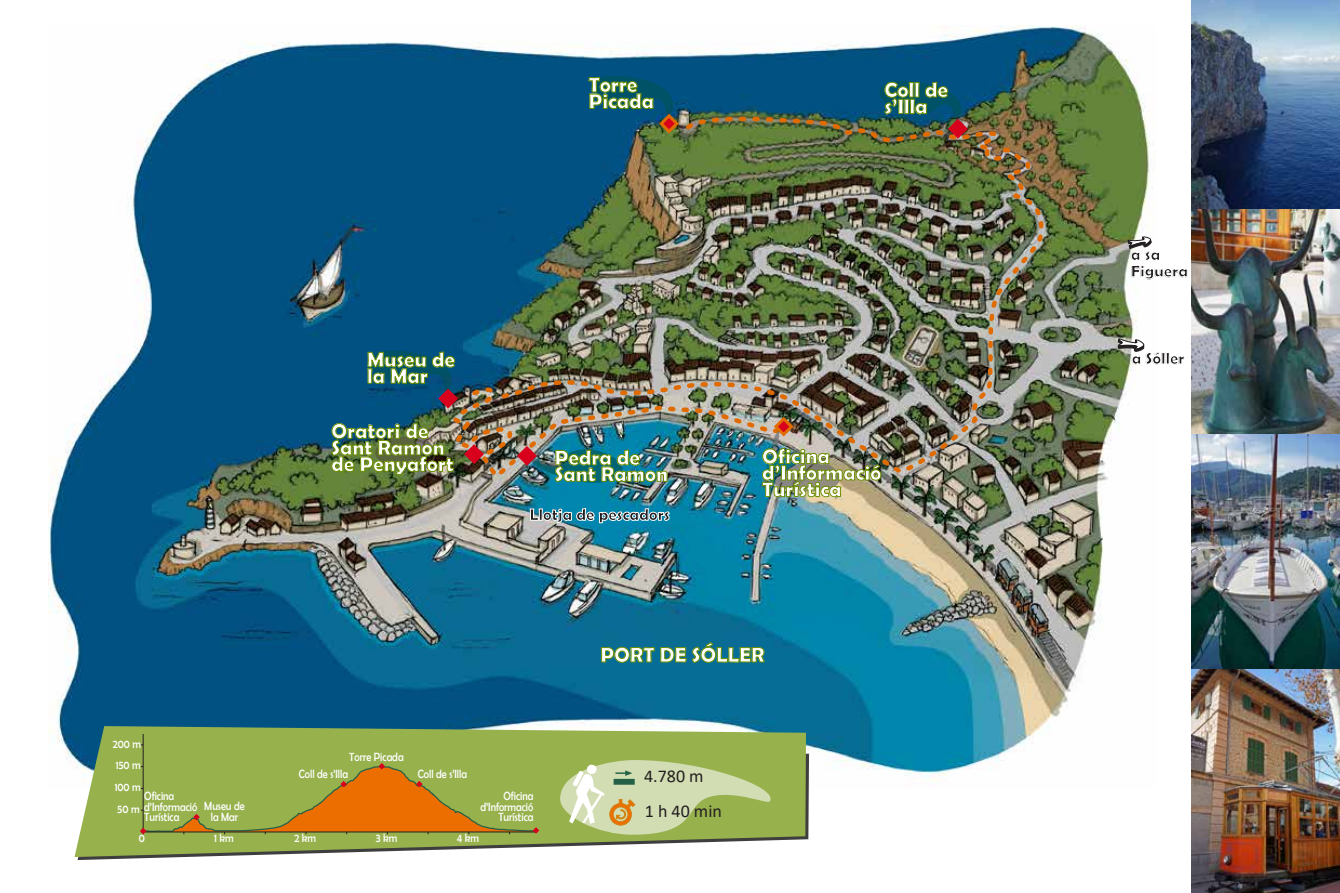
<style>
.page{position:relative;width:1340px;height:893px;background:#fff}
.page>*{position:absolute;margin:0;border:0;box-sizing:border-box;transform-origin:0 0}
.t1{font:700 21px/16.5px "Berlin Sans FB Demi";color:#fff}
.t2{font:18px "Calibri";color:#231f20}
.t3{font:700 16.5px/16.5px "Berlin Sans FB Demi";color:#231f20}
.t4{font:12px/10.5px "Berlin Sans FB";color:#fff;text-align:justify;scale:.85 1}
</style>
<div class="page">
<img style="left:49px;top:26px;width:1106px;height:755px">
<img style="left:1191px;top:0;width:148px;height:893px">
<svg style="left:78px;top:747px;width:731px;height:113px"></svg>
<svg style="left:75px;top:726px;width:731px;height:131px;fill:#97b14d"></svg>
<svg style="left:560px;top:760px;width:218px;height:75px;background:#bbc989"></svg>
<svg style="left:140px;top:733px;width:399px;height:101px;background:#a4a03d"></svg>
<img style="left:490px;top:115px;width:558px;height:359px">
<svg style="left:600px;top:625px;width:165px;height:41px;background:#136f83"></svg>
<img style="left:879px;top:72px;width:91px;height:73px">
<svg style="left:588px;top:76px;width:93px;height:60px;background:#1a5962"></svg>
<img style="left:331px;top:351px;width:550px;height:172px">
<svg style="left:1117px;top:337px;width:38px;height:28px"></svg>
<svg style="left:1126px;top:236px;width:29px;height:44px"></svg>
<h1 class="t1" style="left:588px;top:76px;width:67px">Torre<br>Picada</h1>
<h1 class="t1" style="left:884px;top:81px;width:65px">Coll de s’Illa</h1>
<h1 class="t1" style="left:367px;top:351px;width:89px">Museu de la Mar</h1>
<h1 class="t1" style="left:331px;top:422px;width:124px">Oratori de<br>Sant Ramon de Penyafort</h1>
<h1 class="t1" style="left:554px;top:449px;width:115px">Pedra de<br>Sant Ramon</h1>
<h3 class="t3" style="left:529px;top:506px;width:142px">Llotja de pescadors</h3>
<h1 class="t1" style="left:762px;top:448px;width:121px">Oficina d’Informació<br>Turística</h1>
<h1 class="t1" style="left:600px;top:646px;width:165px">PORT DE SÓLLER</h1>
<p class="t4" style="left:113px;top:733px;width:35px;line-height:21.6px">200 m 150 m 100 m 50 m</p>
<p class="t4" style="left:139px;top:833px;width:9px">0</p>
<p class="t4" style="left:214px;top:833px;width:24px">1 km</p>
<p class="t4" style="left:294px;top:832px;width:27px">2 km</p>
<p class="t4" style="left:376px;top:833px;width:27px">3 km</p>
<p class="t4" style="left:457px;top:833px;width:27px">4 km</p>
<p class="t4" style="left:349px;top:752px;width:65px">Torre Picada</p>
<p class="t4" style="left:299px;top:769px;width:59px">Coll de s’Illa</p>
<p class="t4" style="left:418px;top:769px;width:59px">Coll de s’Illa</p>
<p class="t4" style="left:144px;top:791px;width:64px;text-align:left">Oficina d’Informació<br>Turística</p>
<p class="t4" style="left:480px;top:791px;width:64px;text-align:right">Oficina d’Informació<br>Turística</p>
<p class="t4" style="left:204px;top:801px;width:49px;text-align:center">Museu de la Mar</p>
<h2 class="t2" style="left:644px;top:764px;width:61px">4.780 m</h2>
<h2 class="t2" style="left:645px;top:798px;width:78px">1 h 40 min</h2>
<h3 class="t3" style="left:1130px;top:246px;width:59px">a sa<br>Figuera</h3>
<h3 class="t3" style="left:1131px;top:350px;width:54px">a Sóller</h3>
</div>
